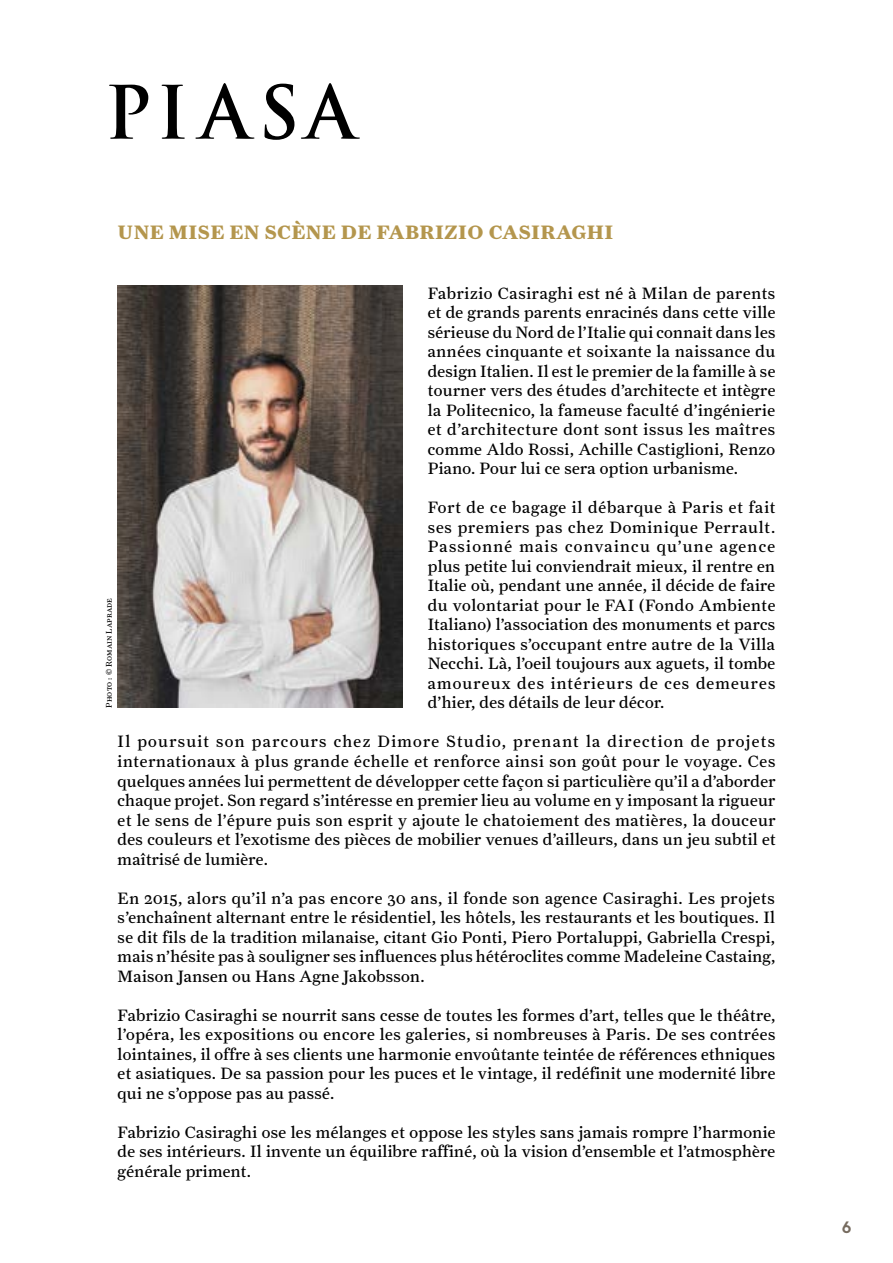
<style>
.page{position:relative;width:893px;height:1263px;background:#fff}
.page>*{position:absolute;margin:0;border:0;box-sizing:border-box;transform-origin:0 0}
.t1{font:19.5px "Farnham Text Bold LF";letter-spacing:.02em;color:#b4964d}
.t2{font:16.5px/19.5px "Farnham Text";letter-spacing:.02em;color:#000;text-align:justify}
.t3{font:700 16.5px "Brown Pro";color:#766b5f}
.t4{font:8.25px "Farnham Text Regular SC";letter-spacing:.015em;color:#000}
</style>
<div class="page">
<svg style="left:109px;top:85px;width:39px;height:54px"></svg>
<svg style="left:162px;top:85px;width:23px;height:54px"></svg>
<svg style="left:195px;top:83px;width:59px;height:56px"></svg>
<svg style="left:265px;top:84px;width:29px;height:56px"></svg>
<svg style="left:301px;top:83px;width:59px;height:56px"></svg>
<img style="left:118px;top:286px;width:284px;height:422px">
<p class="t1" style="left:118px;top:220px;width:497px">UNE MISE EN SCÈNE DE FABRIZIO CASIRAGHI</p>
<p class="t2" style="left:428px;top:283px;width:349px">Fabrizio Casiraghi est né à Milan de parents et de grands parents enracinés dans cette ville sérieuse du Nord de l’Italie qui connait dans les années cinquante et soixante la naissance du design Italien. Il est le premier de la famille à se tourner vers des études d’architecte et intègre la Politecnico, la fameuse faculté d’ingénierie et d’architecture dont sont issus les maîtres comme Aldo Rossi, Achille Castiglioni, Renzo Piano. Pour lui ce sera option urbanisme.</p>
<p class="t2" style="left:428px;top:498px;width:349px">Fort de ce bagage il débarque à Paris et fait ses premiers pas chez Dominique Perrault.<br>Passionné mais convaincu qu’une agence plus petite lui conviendrait mieux, il rentre en Italie où, pendant une année, il décide de faire du volontariat pour le FAI (Fondo Ambiente Italiano) l’association des monuments et parcs historiques s’occupant entre autre de la Villa Necchi. Là, l’oeil toujours aux aguets, il tombe amoureux des intérieurs de ces demeures d’hier, des détails de leur décor.</p>
<p class="t2" style="left:118px;top:732px;width:660px">Il poursuit son parcours chez Dimore Studio, prenant la direction de projets internationaux à plus grande échelle et renforce ainsi son goût pour le voyage. Ces quelques années lui permettent de développer cette façon si particulière qu’il a d’aborder chaque projet. Son regard s’intéresse en premier lieu au volume en y imposant la rigueur et le sens de l’épure puis son esprit y ajoute le chatoiement des matières, la douceur des couleurs et l’exotisme des pièces de mobilier venues d’ailleurs, dans un jeu subtil et maîtrisé de lumière.</p>
<p class="t2" style="left:118px;top:888px;width:659px">En 2015, alors qu’il n’a pas encore 30 ans, il fonde son agence Casiraghi. Les projets s’enchaînent alternant entre le résidentiel, les hôtels, les restaurants et les boutiques. Il se dit fils de la tradition milanaise, citant Gio Ponti, Piero Portaluppi, Gabriella Crespi, mais n’hésite pas à souligner ses influences plus hétéroclites comme Madeleine Castaing, Maison Jansen ou Hans Agne Jakobsson.</p>
<p class="t2" style="left:118px;top:1005px;width:659px">Fabrizio Casiraghi se nourrit sans cesse de toutes les formes d’art, telles que le théâtre, l’opéra, les expositions ou encore les galeries, si nombreuses à Paris. De ses contrées lointaines, il offre à ses clients une harmonie envoûtante teintée de références ethniques et asiatiques. De sa passion pour les puces et le vintage, il redéfinit une modernité libre qui ne s’oppose pas au passé.</p>
<p class="t2" style="left:118px;top:1122px;width:659px">Fabrizio Casiraghi ose les mélanges et oppose les styles sans jamais rompre l’harmonie de ses intérieurs. Il invente un équilibre raffiné, où la vision d’ensemble et l’atmosphère générale priment.</p>
<p class="t4" style="left:104px;top:708px;width:111px;rotate:-90deg">Photo : © Romain Laprade</p>
<p class="t3" style="left:842px;top:1214px;width:11px">6</p>
</div>
